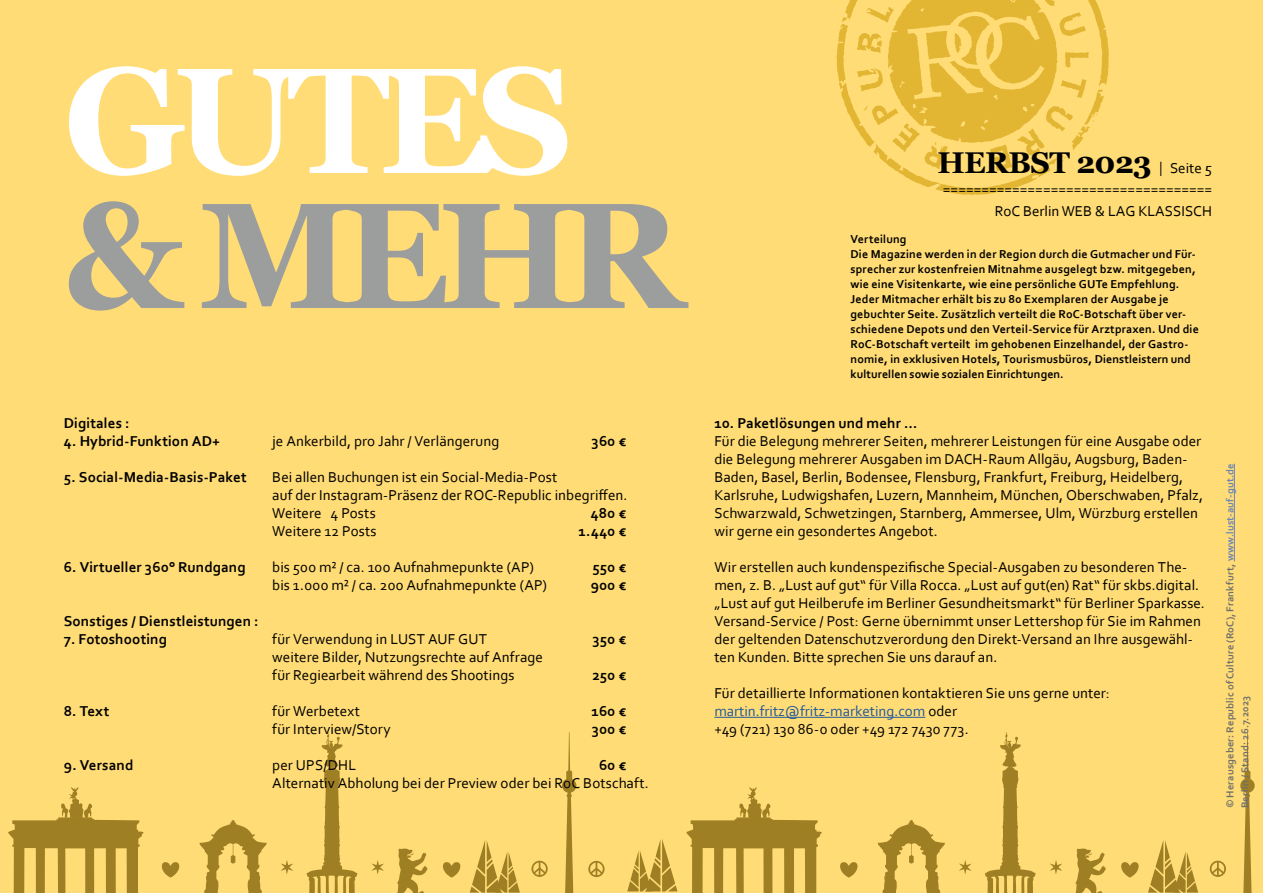
<style>
.page{position:relative;width:1263px;height:893px;background:#ffdc75}
.page>*{position:absolute;margin:0;border:0;box-sizing:border-box;transform-origin:0 0}
.t1{font:700 150px "Georgia";letter-spacing:-.075em;color:#fff}
.t2{font:700 150px "Georgia";color:#9c9d9d}
.t3{font:700 30px "Georgia";letter-spacing:-.02em;color:#000}
.t4{font:15px/18px "Corbel";letter-spacing:.005em;color:#000}
.t5{font:700 15px "Corbel";letter-spacing:.01em;color:#000}
.t6{font:700 12px/15px "Corbel";letter-spacing:.015em;color:#000}
.t7{font:700 10.5px/15px "Corbel";letter-spacing:.015em;color:#6f6f6e}
.s1{font-weight:400;font-size:15px}
.s2{font-family:"Corbel";font-weight:400;font-size:15px}
.s3{color:#245a9c}
.s4{color:#6a84b9}
</style>
<div class="page">
<svg style="left:837px;top:0;width:272px;height:195px"></svg>
<svg style="left:1210px;top:861px;width:16px;height:16px"></svg>
<svg style="left:959px;top:860px;width:12px;height:14px"></svg>
<svg style="left:1050px;top:860px;width:12px;height:14px"></svg>
<svg style="left:1075px;top:848px;width:31px;height:45px"></svg>
<svg style="left:985px;top:732px;width:51px;height:161px"></svg>
<svg style="left:840px;top:862px;width:18px;height:16px"></svg>
<svg style="left:1148px;top:840px;width:50px;height:53px"></svg>
<svg style="left:878px;top:820px;width:67px;height:73px"></svg>
<svg style="left:686px;top:787px;width:136px;height:106px"></svg>
<svg style="left:627px;top:839px;width:50px;height:52px"></svg>
<svg style="left:1121px;top:862px;width:18px;height:16px"></svg>
<svg style="left:1240px;top:732px;width:15px;height:161px"></svg>
<svg style="left:531px;top:861px;width:17px;height:16px"></svg>
<svg style="left:281px;top:860px;width:12px;height:14px"></svg>
<svg style="left:371px;top:860px;width:13px;height:14px"></svg>
<svg style="left:397px;top:848px;width:31px;height:45px"></svg>
<svg style="left:306px;top:732px;width:52px;height:161px"></svg>
<svg style="left:161px;top:862px;width:19px;height:16px"></svg>
<svg style="left:470px;top:841px;width:50px;height:52px"></svg>
<svg style="left:200px;top:820px;width:67px;height:73px"></svg>
<svg style="left:8px;top:787px;width:136px;height:106px"></svg>
<svg style="left:443px;top:862px;width:18px;height:16px"></svg>
<svg style="left:562px;top:732px;width:14px;height:161px"></svg>
<svg style="left:588px;top:861px;width:16px;height:16px"></svg>
<hr style="left:1234px;top:464px;width:1px;height:97px;background:#6a84b9">
<hr style="left:714px;top:717px;width:211px;height:1px;background:#245a9c">
<h1 class="t1" style="left:64px;top:8px;width:511px">GUTES</h1>
<h1 class="t2" style="left:64px;top:143px;width:621px">&amp; MEHR</h1>
<p class="t5" style="left:64px;top:414px;width:67px">Digitales :</p>
<p class="t5" style="left:64px;top:432px;width:158px">4. Hybrid-Funktion AD+</p>
<p class="t4" style="left:272px;top:432px;width:229px">je Ankerbild, pro Jahr / Verlängerung</p>
<p class="t5" style="left:591px;top:432px;width:36px">360 €</p>
<p class="t5" style="left:64px;top:468px;width:184px">5. Social-Media-Basis-Paket</p>
<p class="t4" style="left:272px;top:468px;width:357px">Bei allen Buchungen ist ein Social-Media-Post<br>auf der Instagram-Präsenz der ROC-Republic inbegriffen.<br>Weitere 4 Posts</p>
<p class="t5" style="left:591px;top:504px;width:37px">480 €</p>
<p class="t4" style="left:272px;top:522px;width:106px">Weitere 12 Posts</p>
<p class="t5" style="left:578px;top:522px;width:49px">1.440 €</p>
<p class="t5" style="left:64px;top:558px;width:183px">6. Virtueller 360° Rundgang</p>
<p class="t4" style="left:272px;top:558px;width:263px">bis 500 m² / ca. 100 Aufnahmepunkte (AP)</p>
<p class="t5" style="left:592px;top:558px;width:35px">550 €</p>
<p class="t4" style="left:272px;top:576px;width:276px">bis 1.000 m² / ca. 200 Aufnahmepunkte (AP)</p>
<p class="t5" style="left:591px;top:576px;width:37px">900 €</p>
<p class="t5" style="left:64px;top:612px;width:196px">Sonstiges / Dienstleistungen :</p>
<p class="t5" style="left:64px;top:630px;width:105px">7. Fotoshooting</p>
<p class="t4" style="left:272px;top:630px;width:216px">für Verwendung in LUST AUF GUT</p>
<p class="t5" style="left:593px;top:630px;width:35px">350 €</p>
<p class="t4" style="left:272px;top:648px;width:272px">weitere Bilder, Nutzungsrechte auf Anfrage für Regiearbeit während des Shootings</p>
<p class="t5" style="left:592px;top:666px;width:35px">250 €</p>
<p class="t5" style="left:64px;top:702px;width:47px">8. Text</p>
<p class="t4" style="left:272px;top:702px;width:89px">für Werbetext</p>
<p class="t5" style="left:592px;top:702px;width:36px">160 €</p>
<p class="t4" style="left:272px;top:720px;width:120px">für Interview/Story</p>
<p class="t5" style="left:592px;top:720px;width:36px">300 €</p>
<p class="t5" style="left:64px;top:756px;width:71px">9. Versand</p>
<p class="t4" style="left:272px;top:756px;width:85px">per UPS/DHL</p>
<p class="t5" style="left:599px;top:756px;width:29px">60 €</p>
<p class="t4" style="left:272px;top:774px;width:378px">Alternativ Abholung bei der Preview oder bei RoC Botschaft.</p>
<h2 class="t3" style="left:937px;top:140px;width:276px">HERBST 2023 <span class="s1">|</span> <span class="s2">Seite 5</span></h2>
<p class="t4" style="left:943px;top:178px;width:271px;line-height:22px;text-align:right">===================================<br>RoC Berlin WEB &amp; LAG KLASSISCH</p>
<p class="t6" style="left:850px;top:231px;width:350px">Verteilung<br>Die Magazine werden in der Region durch die Gutmacher und Für&shy;sprecher zur kostenfreien Mitnahme ausgelegt bzw. mitgegeben, wie eine Visitenkarte, wie eine persönliche GUTe Empfehlung.<br>Jeder Mitmacher erhält bis zu 80 Exemplaren der Ausgabe je gebuchter Seite. Zusätzlich verteilt die RoC-Botschaft über ver&shy;schiedene Depots und den Verteil-Service für Arztpraxen. Und die RoC-Botschaft verteilt im gehobenen Einzelhandel, der Gastro&shy;nomie, in exklusiven Hotels, Tourismusbüros, Dienstleistern und kulturellen sowie sozialen Einrichtungen.</p>
<p class="t5" style="left:714px;top:414px;width:204px">10. Paketlösungen und mehr …</p>
<p class="t4" style="left:714px;top:432px;width:490px">Für die Belegung mehrerer Seiten, mehrerer Leistungen für eine Ausgabe oder die Belegung mehrerer Ausgaben im DACH-Raum Allgäu, Augsburg, Baden-Baden, Basel, Berlin, Bodensee, Flensburg, Frankfurt, Freiburg, Heidelberg, Karlsruhe, Ludwigshafen, Luzern, Mannheim, München, Oberschwaben, Pfalz, Schwarzwald, Schwetzingen, Starnberg, Ammersee, Ulm, Würzburg erstellen wir gerne ein gesondertes Angebot.</p>
<p class="t4" style="left:714px;top:558px;width:492px">Wir erstellen auch kundenspezifische Special-Ausgaben zu besonderen The&shy;men, z. B. „Lust auf gut“ für Villa Rocca. „Lust auf gut(en) Rat“ für skbs.digital. „Lust auf gut Heilberufe im Berliner Gesundheitsmarkt“ für Berliner Sparkasse.<br>Versand-Service / Post: Gerne übernimmt unser Lettershop für Sie im Rahmen der geltenden Datenschutzverordung den Direkt-Versand an Ihre ausgewähl&shy;ten Kunden. Bitte sprechen Sie uns darauf an.</p>
<p class="t4" style="left:714px;top:684px;width:397px">Für detaillierte Informationen kontaktieren Sie uns gerne unter: <span class="s3">martin.fritz@fritz-marketing.com</span> oder<br>+49 (721) 130 86-0 oder +49 172 7430 773.</p>
<p class="t7" style="left:1222px;top:808px;width:346px;rotate:-90deg">© Herausgeber: Republic of Culture (RoC), Frankfurt, <span class="s4">www.lust-auf-gut.de<br></span>Berlin / Stand: 26.7.2023</p>
</div>
